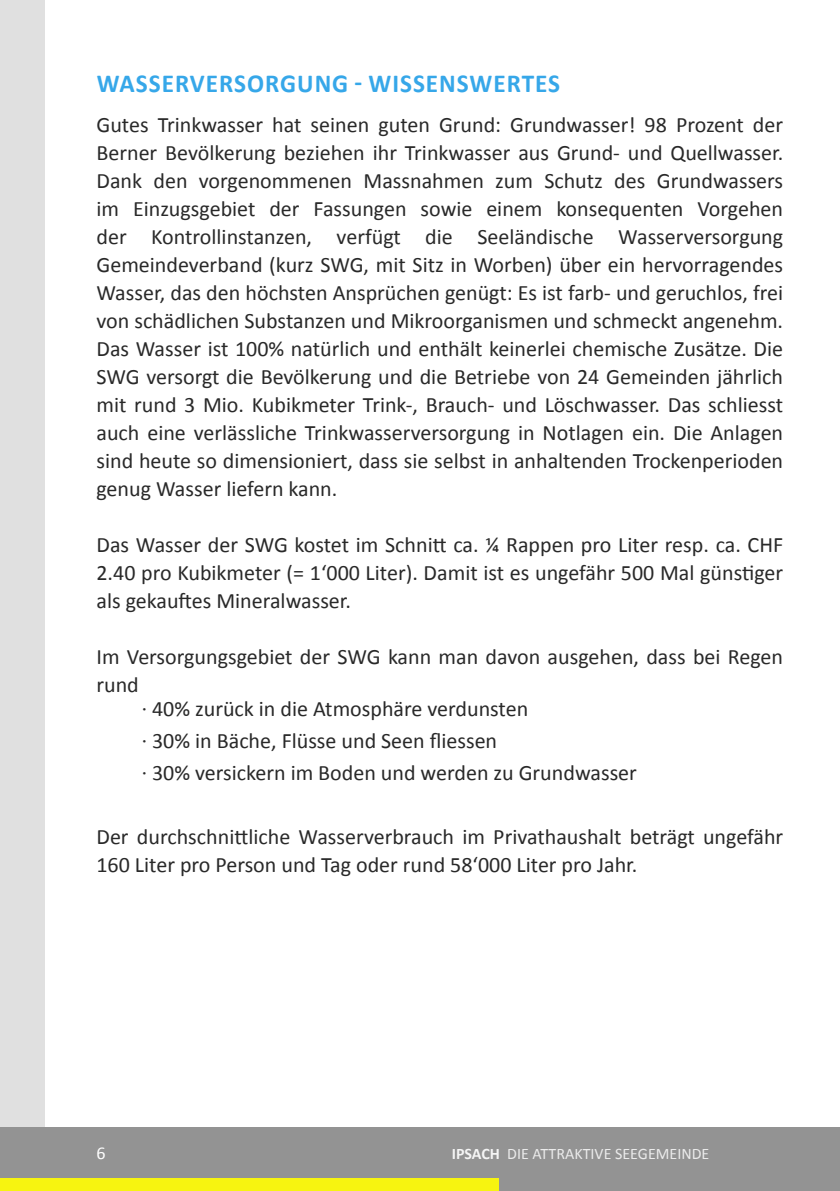
<style>
.page{position:relative;width:840px;height:1191px;background:#fff}
.page>*{position:absolute;margin:0;border:0;box-sizing:border-box;transform-origin:0 0}
.t1{font:700 26px "Calibri";letter-spacing:.04em;color:#36a7e9}
.t2{font:22px/28px "Calibri";color:#292929}
.t3{font:18px "Calibri";color:#fff}
.t4{font:16px "Calibri";color:#ebebeb}
.s1{font-family:"Frutiger LT";font-weight:300;font-stretch:condensed}
.s2{font-weight:700;color:#f5f5f5}
</style>
<div class="page">
<div style="left:0;top:0;width:44px;height:1191px;background:#e0e0e0"></div>
<div style="left:0;top:1127px;width:839px;height:64px;background:#939393"></div>
<div style="left:0;top:1178px;width:498px;height:13px;background:#f7f410"></div>
<p class="t1" style="left:97px;top:67px;width:464px">WASSERVERSORGUNG - WISSENSWERTES</p>
<p class="t2" style="left:96px;top:110px;width:687px;text-align:justify">Gutes Trinkwasser hat seinen guten Grund: Grundwasser! 98 Prozent der Berner Bevölkerung beziehen ihr Trinkwasser aus Grund- und Quellwasser.<br>Dank den vorgenommenen Massnahmen zum Schutz des Grundwassers im Einzugsgebiet der Fassungen sowie einem konsequenten Vorgehen der Kontrollinstanzen, verfügt die Seeländische Wasserversorgung Gemeindeverband (kurz SWG, mit Sitz in Worben) über ein hervorragendes Wasser, das den höchsten Ansprüchen genügt: Es ist farb- und geruchlos, frei von schädlichen Substanzen und Mikroorganismen und schmeckt angenehm.<br>Das Wasser ist 100% natürlich und enthält keinerlei chemische Zusätze. Die SWG versorgt die Bevölkerung und die Betriebe von 24 Gemeinden jährlich mit rund 3 Mio. Kubikmeter Trink-, Brauch- und Löschwasser. Das schliesst auch eine verlässliche Trinkwasserversorgung in Notlagen ein. Die Anlagen sind heute so dimensioniert, dass sie selbst in anhaltenden Trockenperioden genug Wasser liefern kann.</p>
<p class="t2" style="left:96px;top:530px;width:687px;text-align:justify">Das Wasser der SWG kostet im Schnitt ca. ¼ Rappen pro Liter resp. ca. CHF 2.40 pro Kubikmeter (= 1‘000 Liter). Damit ist es ungefähr 500 Mal günstiger als gekauftes Mineralwasser.</p>
<p class="t2" style="left:96px;top:642px;width:687px">Im Versorgungsgebiet der SWG kann man davon ausgehen, dass bei Regen rund</p>
<p class="t2" style="left:142px;top:692px;width:496px;line-height:32px"><span class="s1">·</span> 40% zurück in die Atmosphäre verdunsten<br><span class="s1">·</span> 30% in Bäche, Flüsse und Seen fliessen<br><span class="s1">·</span> 30% versickern im Boden und werden zu Grundwasser</p>
<p class="t2" style="left:96px;top:822px;width:688px">Der durchschnittliche Wasserverbrauch im Privathaushalt beträgt ungefähr<br>160 Liter pro Person und Tag oder rund 58‘000 Liter pro Jahr.</p>
<p class="t3" style="left:96px;top:1141px;width:11px">6</p>
<p class="t4" style="left:451px;top:1143px;width:259px"><span class="s2">IPSACH</span> DIE ATTRAKTIVE SEEGEMEINDE</p>
</div>
